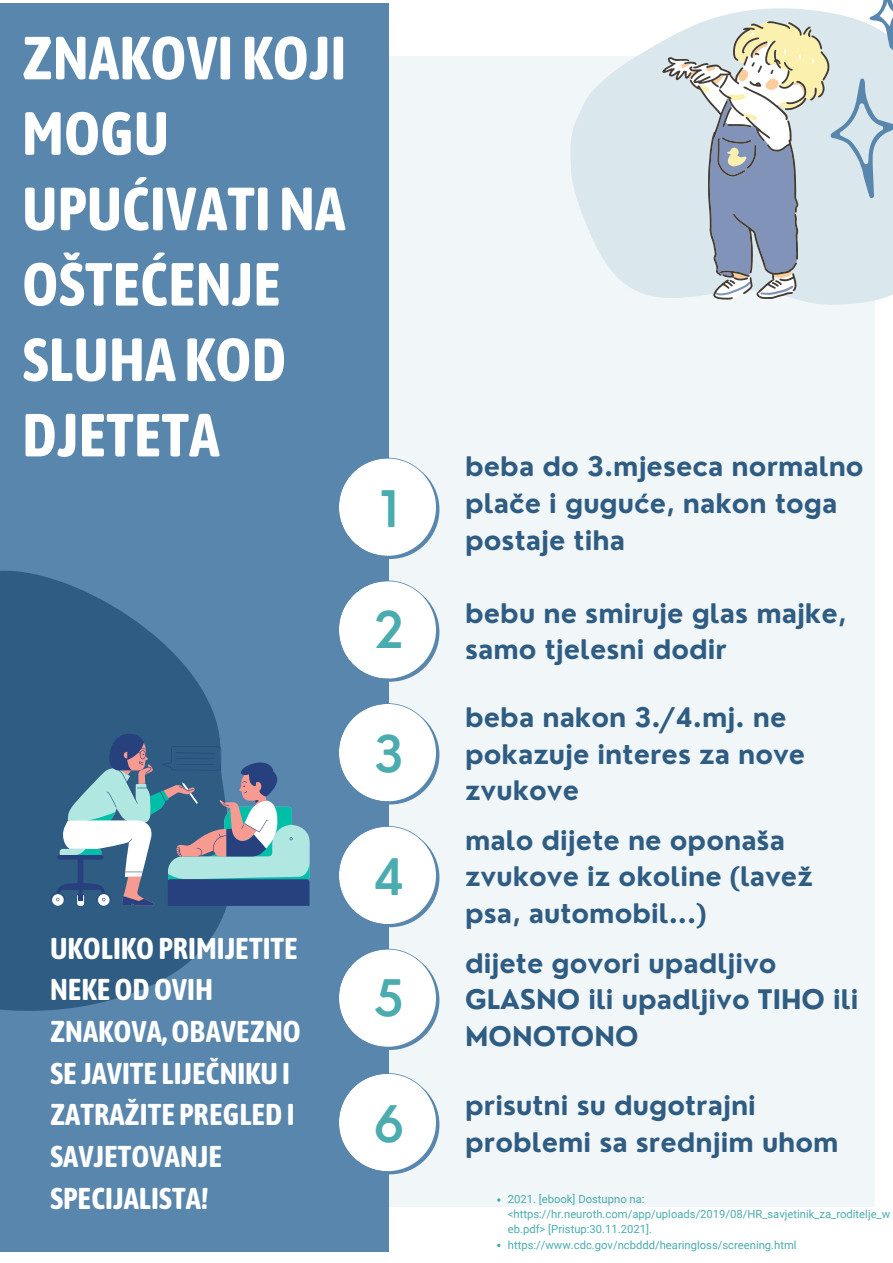
<style>
.page{position:relative;width:893px;height:1263px;background:#fff}
.page>*{position:absolute;margin:0;border:0;box-sizing:border-box;transform-origin:0 0}
.t1{font:700 60.68px/75.4px "Asap Condensed";color:#fff}
.t2{font:600 49.12px "Nourd";color:#4bacaf}
.t3{font:700 30px/41.6px "Asap Condensed";color:#fff}
.t4{font:700 26.25px/36.6px "Nourd";color:#2f5c82}
.t5{font:11.25px/14.6px "Roboto";color:#4bacaf}
</style>
<div class="page">
<div style="left:338px;top:57px;width:536px;height:1150px;background:#f1f6f8"></div>
<div style="left:0;top:4px;width:389px;height:1248px;background:#5986ad"></div>
<svg style="left:339px;top:458px;width:100px;height:101px"></svg>
<svg style="left:339px;top:580px;width:100px;height:102px"></svg>
<svg style="left:339px;top:703px;width:100px;height:101px"></svg>
<svg style="left:339px;top:826px;width:100px;height:101px"></svg>
<svg style="left:339px;top:949px;width:100px;height:101px"></svg>
<svg style="left:0;top:570px;width:227px;height:441px;fill:#2f5c82"></svg>
<svg style="left:561px;top:41px;width:330px;height:281px;fill:#dae7ed"></svg>
<svg style="left:339px;top:1073px;width:100px;height:101px"></svg>
<svg style="left:50px;top:732px;width:260px;height:174px;background:#6487a2"></svg>
<svg style="left:706px;top:0;width:187px;height:295px;background:#d5e2ea"></svg>
<svg style="left:662px;top:21px;width:167px;height:279px;background:#c3cbd0"></svg>
<svg style="left:497px;top:1198px;width:3px;height:4px"></svg>
<p class="t1" style="left:22px;top:20px;width:326px">ZNAKOVI KOJI<br>MOGU<br>UPUĆIVATINA<br>OŠTEĆENJE<br>SLUHA KOD<br>DJETETA</p>
<p class="t2" style="left:380px;top:477px;width:20px">1</p>
<p class="t2" style="left:374px;top:599px;width:32px">2</p>
<p class="t3" style="left:50px;top:927px;width:252px">UKOLIKOPRIMIJETITE<br>NEKEODOVIH<br>ZNAKOVA,OBAVEZNO<br>SE JAVITE LIJEČNIKUI<br>ZATRAŽITE PREGLEDI<br>SAVJETOVANJE<br>SPECIJALISTA!</p>
<p class="t2" style="left:374px;top:723px;width:32px">3</p>
<p class="t2" style="left:373px;top:846px;width:33px">4</p>
<p class="t2" style="left:373px;top:966px;width:32px">5</p>
<p class="t2" style="left:373px;top:1093px;width:33px">6</p>
<p class="t4" style="left:465px;top:448px;width:400px">beba do 3.mjeseca normalno plače i guguće, nakon toga postaje tiha</p>
<p class="t4" style="left:465px;top:594px;width:382px">bebu ne smiruje glas majke, samo tjelesni dodir</p>
<p class="t4" style="left:465px;top:699px;width:342px">beba nakon 3./4.mj. ne pokazuje interes za nove zvukove</p>
<p class="t4" style="left:465px;top:822px;width:349px">malo dijete ne oponaša zvukove iz okoline (lavež psa, automobil...)</p>
<p class="t4" style="left:465px;top:944px;width:395px">dijete govori upadljivo<br>GLASNO ili upadljivo TIHO ili<br>MONOTONO</p>
<p class="t4" style="left:465px;top:1087px;width:292px">prisutni su dugotrajni</p>
<p class="t4" style="left:465px;top:1123px;width:375px">problemi sa srednjim uhom</p>
<p class="t5" style="left:508px;top:1192px;width:384px">2021. [ebook] Dostupno na: &lt;https://hr.neuroth.com/app/uploads/2019/08/HR_savjetinik_za_roditelje_w eb.pdf&gt; [Pristup:30.11.2021].</p>
<p class="t5" style="left:508px;top:1237px;width:290px">https://www.cdc.gov/ncbddd/hearingloss/screening.html</p>
</div>
